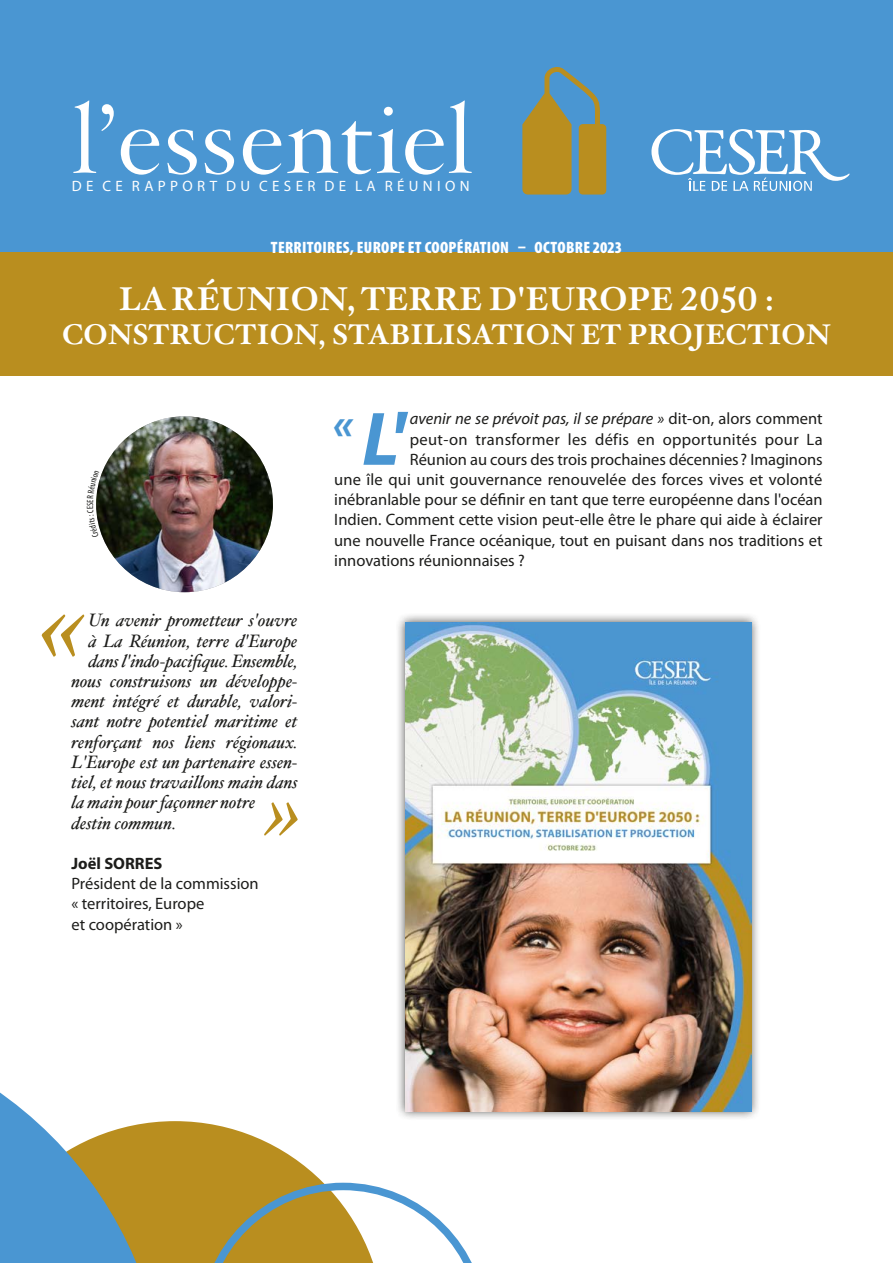
<style>
.page{position:relative;width:893px;height:1263px;background:#fff}
.page>*{position:absolute;margin:0;border:0;box-sizing:border-box;transform-origin:0 0}
.t1{font:97.5px "Hoefler Clear Text Pro";color:#fff}
.Labeur_étroit{font:italic 700 76.5px "Myriad Pro";color:#4a96d2}
.t2{font:700 33px "Hoefler Text Pro";color:#fff}
.t3{font:700 28.5px "Hoefler Text Pro";color:#fff}
.t4{font:italic 18px "Hoefler Text Pro";color:#1d1d1b}
.Labeur_étroit-2{font:16.5px/20.2px "Myriad Pro";color:#1d1d1b}
.Labeur_étroit-3{font:italic 16.5px "Myriad Pro";color:#1d1d1b}
.Labeur_étroit-4{font:16.5px "Myriad Pro";letter-spacing:.02em;color:#1d1d1b}
.t5{font:900 condensed 16.5px "Myriad Pro";letter-spacing:.02em;color:#fff}
.t6{font:700 16.5px "Myriad Pro";color:#1d1d1b}
.t7{font:15px "Myriad Pro";letter-spacing:.29em;color:#fff}
.s1{font-style:normal}
</style>
<div class="page">
<svg style="left:166px;top:1121px;width:186px;height:142px;fill:#b98e1f"></svg>
<svg style="left:0;top:1092px;width:166px;height:171px"></svg>
<svg style="left:200px;top:1183px;width:272px;height:80px"></svg>
<div style="left:0;top:0;width:893px;height:261px;background:#4a96d2"></div>
<svg style="left:651px;top:129px;width:199px;height:62px"></svg>
<div style="left:0;top:253px;width:893px;height:123px;background:#b98e1f"></div>
<img style="left:99px;top:416px;width:174px;height:176px">
<svg style="left:42px;top:614px;width:43px;height:43px"></svg>
<svg style="left:264px;top:802px;width:34px;height:34px"></svg>
<div style="left:396px;top:613px;width:365px;height:508px;background:#1d1d1b;opacity:.75"></div>
<img style="left:406px;top:622px;width:345px;height:489px">
<svg style="left:522px;top:67px;width:84px;height:128px"></svg>
<svg style="left:96px;top:482px;width:3px;height:45px"></svg>
<p class="t1" style="left:71px;top:66px;width:402px">l’essentiel</p>
<p class="t7" style="left:72px;top:177px;width:399px">DE CE RAPPORT DU CESER DE LA RÉUNION</p>
<p class="t5" style="left:271px;top:236px;width:353px">TERRITOIRES, EUROPE ET COOPÉRATION – OCTOBRE 2023</p>
<p class="t2" style="left:119px;top:273px;width:657px">LA RÉUNION, TERRE D'EUROPE 2050 :</p>
<p class="t3" style="left:62px;top:313px;width:770px">CONSTRUCTION, STABILISATION ET PROJECTION</p>
<p class="t4" style="left:89px;top:610px;width:211px">Un avenir prometteur s'ouvre</p>
<p class="t4" style="left:89px;top:630px;width:211px">à La Réunion, terre d'Europe</p>
<p class="t4" style="left:89px;top:650px;width:211px">dans l'indo-pacifique. Ensemble,</p>
<p class="t4" style="left:71px;top:670px;width:228px">nous construisons un développe-</p>
<p class="t4" style="left:71px;top:690px;width:228px">ment intégré et durable, valori-</p>
<p class="t4" style="left:71px;top:711px;width:228px">sant notre potentiel maritime et</p>
<p class="t4" style="left:71px;top:731px;width:228px">renforçant nos liens régionaux.</p>
<p class="t4" style="left:71px;top:751px;width:228px">L'Europe est un partenaire essen-</p>
<p class="t4" style="left:71px;top:771px;width:228px">tiel, et nous travaillons main dans</p>
<p class="t4" style="left:71px;top:791px;width:186px">la main pour façonner notre</p>
<p class="t4" style="left:71px;top:812px;width:106px">destin commun.</p>
<p class="t6" style="left:71px;top:853px;width:92px">Joël SORRES</p>
<p class="Labeur_étroit-2" style="left:71px;top:873px;width:189px">Président de la commission « territoires, Europe<br>et coopération »</p>
<p class="Labeur_étroit" style="left:333px;top:389px;width:72px"><sup>«</sup> L'</p>
<p class="Labeur_étroit-3" style="left:410px;top:409px;width:414px">avenir ne se prévoit pas, il se prépare » <span class="s1">dit-on, alors comment</span></p>
<p class="Labeur_étroit-4" style="left:410px;top:429px;width:414px">peut-on transformer les défis en opportunités pour La</p>
<p class="Labeur_étroit-2" style="left:410px;top:449px;width:414px">Réunion au cours des trois prochaines décennies ? Imaginons</p>
<p class="Labeur_étroit-2" style="left:334px;top:469px;width:490px">une île qui unit gouvernance renouvelée des forces vives et volonté</p>
<p class="Labeur_étroit-2" style="left:334px;top:489px;width:490px">inébranlable pour se définir en tant que terre européenne dans l'océan</p>
<p class="Labeur_étroit-2" style="left:334px;top:509px;width:490px">Indien. Comment cette vision peut-elle être le phare qui aide à éclairer</p>
<p class="Labeur_étroit-2" style="left:334px;top:530px;width:490px">une nouvelle France océanique, tout en puisant dans nos traditions et</p>
<p class="Labeur_étroit-2" style="left:334px;top:550px;width:192px">innovations réunionnaises ?</p>
</div>
